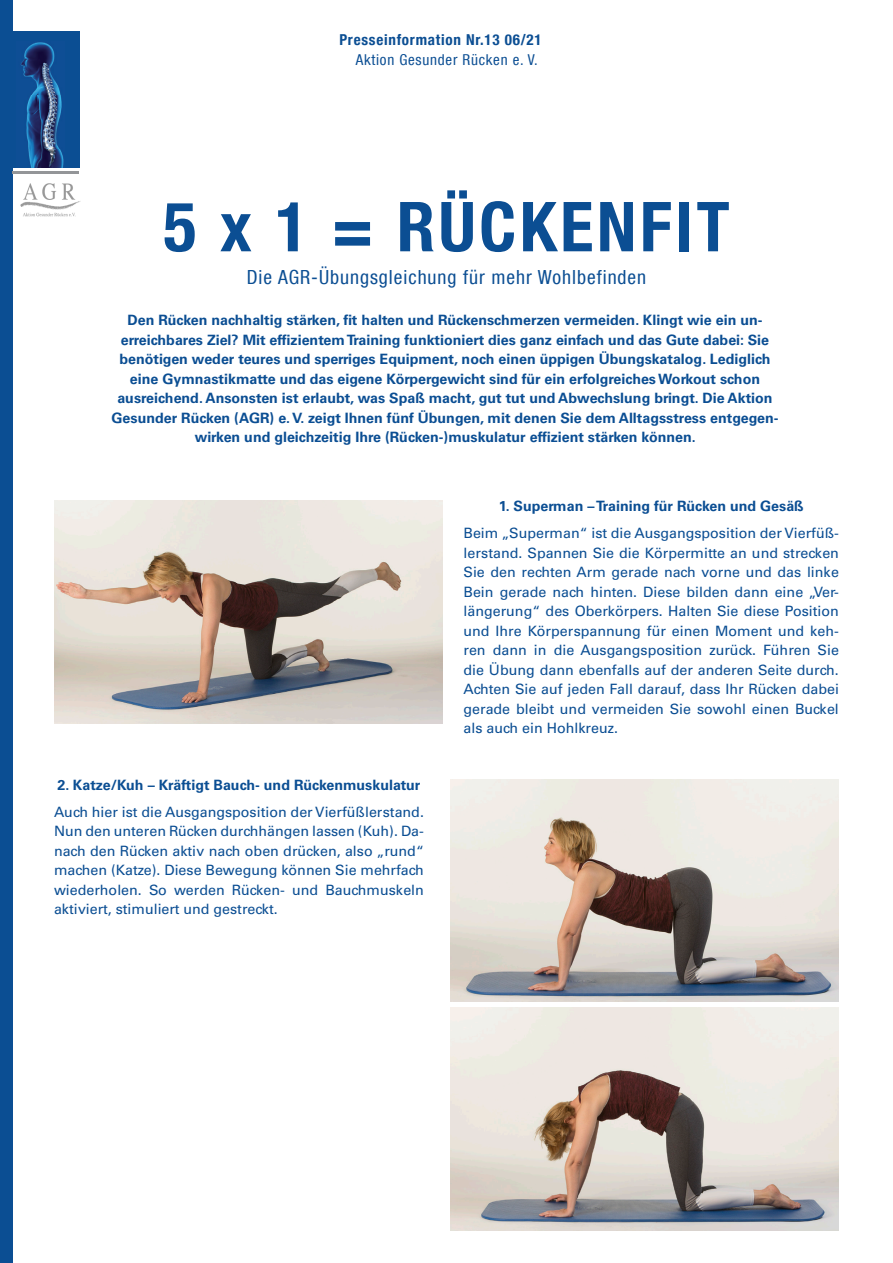
<style>
.page{position:relative;width:893px;height:1263px;background:#fff}
.page>*{position:absolute;margin:0;border:0;box-sizing:border-box;transform-origin:0 0}
.t1{font:700 condensed 69px "Helvetica Neue";letter-spacing:.05em;color:#0b4e93}
.t2{font:condensed 19.5px "Helvetica Neue LT Com";letter-spacing:.05em;color:#0b4e93}
.t3{font:700 condensed 15px "Helvetica Neue";letter-spacing:.05em;color:#0b4e93}
.t4{font:condensed 15px "Helvetica Neue LT Com";letter-spacing:.05em;color:#0b4e93}
.t5{font:14.25px/19.5px "Univers LT Std";color:#0b4e93;text-align:justify}
.t6{font:700 14.25px/19.5px "Univers LT Std";color:#0b4e93;text-align:center}
</style>
<div class="page">
<div style="left:0;top:0;width:12px;height:1263px;background:#0b4e93"></div>
<div style="left:11px;top:31px;width:69px;height:137px;background:#0b4e93"></div>
<img style="left:20px;top:42px;width:44px;height:126px">
<img style="left:20px;top:183px;width:60px;height:34px">
<hr style="left:12px;top:171px;width:67px;height:3px;background:#939598">
<img style="left:54px;top:501px;width:388px;height:222px">
<img style="left:451px;top:779px;width:388px;height:223px">
<img style="left:451px;top:1007px;width:388px;height:223px">
<p class="t3" style="left:339px;top:27px;width:204px">Presseinformation Nr.13 06/21</p>
<p class="t4" style="left:356px;top:51px;width:183px">Aktion Gesunder Rücken e. V.</p>
<h1 class="t1" style="left:163px;top:169px;width:568px">5 x 1 = RÜCKENFIT</h1>
<h2 class="t2" style="left:247px;top:266px;width:401px">Die AGR-Übungsgleichung für mehr Wohlbefinden</h2>
<p class="t6" style="left:112px;top:311px;width:668px">Den Rücken nachhaltig stärken, fit halten und Rückenschmerzen vermeiden. Klingt wie ein un&shy;erreichbares Ziel? Mit effizientem Training funktioniert dies ganz einfach und das Gute dabei: Sie benötigen weder teures und sperriges Equipment, noch einen üppigen Übungskatalog. Lediglich eine Gymnastikmatte und das eigene Körpergewicht sind für ein erfolgreiches Workout schon ausreichend. Ansonsten ist erlaubt, was Spaß macht, gut tut und Abwechslung bringt. Die Aktion Gesunder Rücken (AGR) e. V. zeigt Ihnen fünf Übungen, mit denen Sie dem Alltagsstress entgegen&shy;wirken und gleichzeitig Ihre (Rücken-)muskulatur effizient stärken können.</p>
<p class="t6" style="left:57px;top:775px;width:365px">2. Katze/Kuh – Kräftigt Bauch- und Rückenmuskulatur</p>
<p class="t5" style="left:54px;top:802px;width:371px">Auch hier ist die Ausgangsposition der Vierfüßlerstand.<br>Nun den unteren Rücken durchhängen lassen (Kuh). Da&shy;nach den Rücken aktiv nach oben drücken, also „rund“ machen (Katze). Diese Bewegung können Sie mehrfach wiederholen. So werden Rücken- und Bauchmuskeln aktiviert, stimuliert und gestreckt.</p>
<p class="t6" style="left:499px;top:496px;width:307px">1. Superman – Training für Rücken und Gesäß</p>
<p class="t5" style="left:463px;top:523px;width:377px">Beim „Superman“ ist die Ausgangsposition der Vierfüß&shy;lerstand. Spannen Sie die Körpermitte an und strecken Sie den rechten Arm gerade nach vorne und das linke Bein gerade nach hinten. Diese bilden dann eine „Ver&shy;längerung“ des Oberkörpers. Halten Sie diese Position und Ihre Körperspannung für einen Moment und keh&shy;ren dann in die Ausgangsposition zurück. Führen Sie die Übung dann ebenfalls auf der anderen Seite durch.<br>Achten Sie auf jeden Fall darauf, dass Ihr Rücken dabei gerade bleibt und vermeiden Sie sowohl einen Buckel als auch ein Hohlkreuz.</p>
</div>
